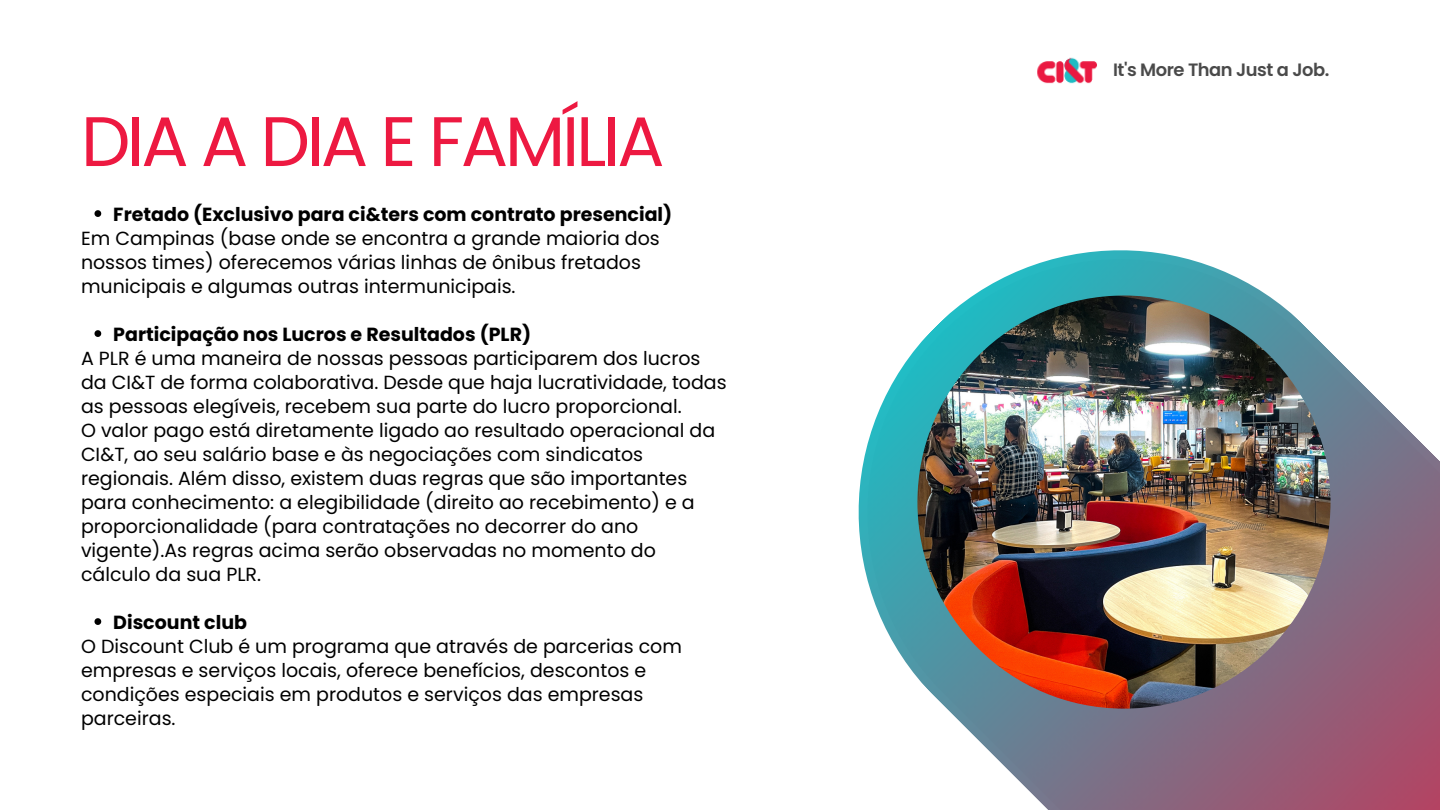
<style>
.page{position:relative;width:1440px;height:810px;background:#fff}
.page>*{position:absolute;margin:0;border:0;box-sizing:border-box;transform-origin:0 0}
.t1{font:70px "Poppins";letter-spacing:-.045em;color:#ed1941}
.t2{font:19px/24px "Poppins";color:#000}
.t3{font:700 19px "Poppins";color:#000}
.t4{font:600 17.9px "Poppins";letter-spacing:-.025em;color:#4a4a4a}
</style>
<div class="page">
<svg style="left:858px;top:250px;width:582px;height:560px"></svg>
<img style="left:917px;top:296px;width:414px;height:413px;border-radius:50%">
<img style="left:1037px;top:57px;width:60px;height:27px">
<svg style="left:94px;top:210px;width:7px;height:7px"></svg>
<svg style="left:94px;top:330px;width:7px;height:7px"></svg>
<svg style="left:94px;top:618px;width:7px;height:7px"></svg>
<h1 class="t1" style="left:81px;top:93px;width:585px">DIA A DIA E FAMÍLIA</h1>
<p class="t3" style="left:113px;top:201px;width:560px">Fretado (Exclusivo para ci&amp;ters com contrato presencial)</p>
<p class="t2" style="left:81px;top:226px;width:580px">Em Campinas (base onde se encontra a grande maioria dos nossos times) oferecemos várias linhas de ônibus fretados municipais e algumas outras intermunicipais.</p>
<p class="t3" style="left:113px;top:321px;width:419px">Participação nos Lucros e Resultados (PLR)</p>
<p class="t2" style="left:81px;top:346px;width:647px">A PLR é uma maneira de nossas pessoas participarem dos lucros da CI&amp;T de forma colaborativa. Desde que haja lucratividade, todas as pessoas elegíveis, recebem sua parte do lucro proporcional.<br>O valor pago está diretamente ligado ao resultado operacional da CI&amp;T, ao seu salário base e às negociações com sindicatos regionais. Além disso, existem duas regras que são importantes para conhecimento: a elegibilidade (direito ao recebimento) e a proporcionalidade (para contratações no decorrer do ano vigente).As regras acima serão observadas no momento do cálculo da sua PLR.</p>
<p class="t3" style="left:113px;top:609px;width:135px">Discount club</p>
<p class="t2" style="left:81px;top:634px;width:602px">O Discount Club é um programa que através de parcerias com empresas e serviços locais, oferece benefícios, descontos e condições especiais em produtos e serviços das empresas parceiras.</p>
<p class="t4" style="left:1113px;top:58px;width:218px">It's More Than Just a Job.</p>
</div>
